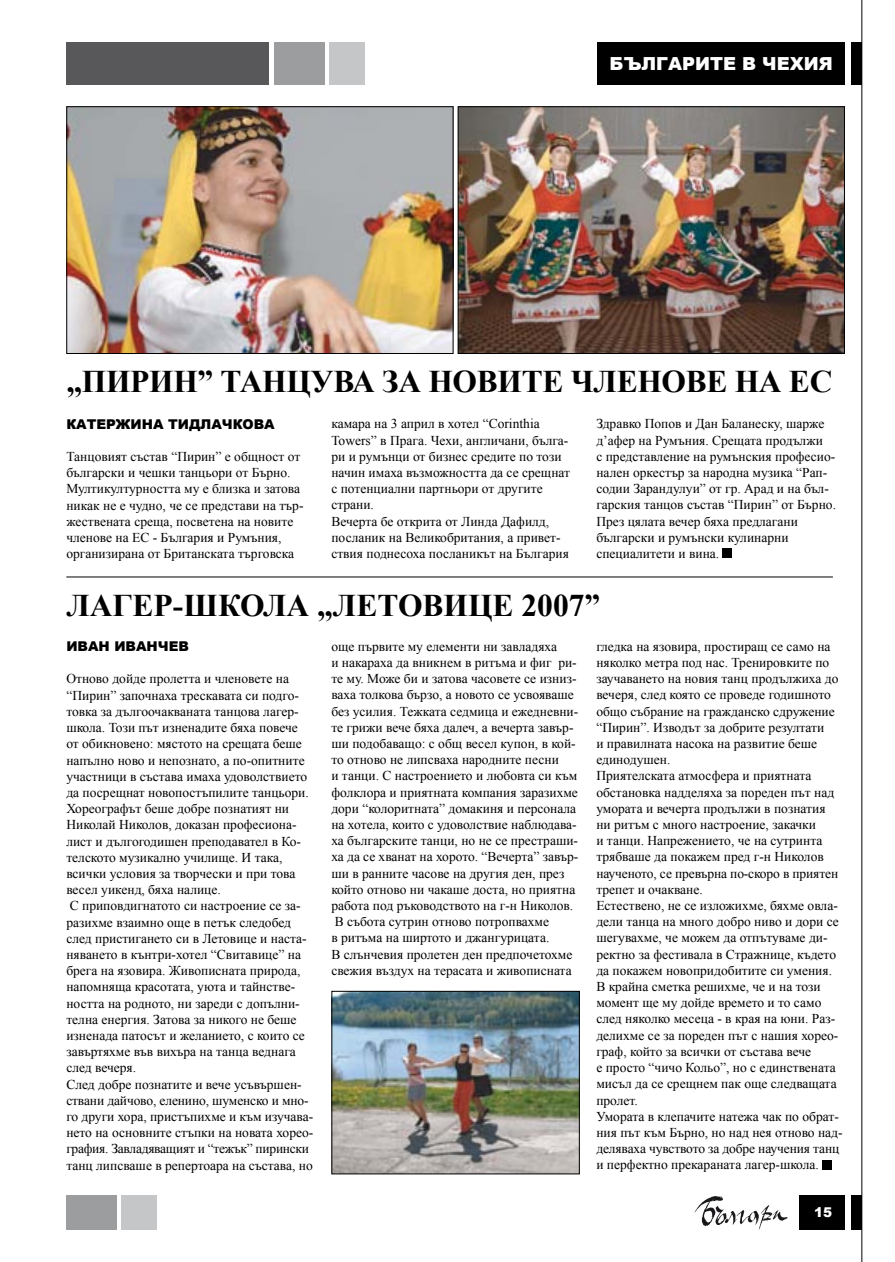
<style>
.page{position:relative;width:895px;height:1262px;background:#fff}
.page>*{position:absolute;margin:0;border:0;box-sizing:border-box;transform-origin:0 0}
.t1{font:700 31.5px "Times New Roman";letter-spacing:-.01em;color:#000}
.t2{font:900 18px "Arial";color:#fff}
.t3{font:13.5px/16.2px "Times New Roman";color:#000}
.t4{font:900 13.5px "Arial";color:#000}
.t5{font:900 13.5px "Arial";color:#fff}
</style>
<div class="page">
<hr style="left:861px;top:0;width:1px;height:1262px;background:#000">
<div style="left:851px;top:43px;width:10px;height:42px;background:#000"></div>
<div style="left:597px;top:43px;width:247px;height:42px;background:#000"></div>
<div style="left:66px;top:43px;width:203px;height:42px;background:#58585a"></div>
<div style="left:274px;top:43px;width:50px;height:42px;background:#9c9d9f"></div>
<div style="left:329px;top:43px;width:36px;height:42px;background:#c5c6c8"></div>
<div style="left:66px;top:1195px;width:51px;height:34px;background:#9c9d9f"></div>
<div style="left:122px;top:1195px;width:35px;height:34px;background:#c5c6c8"></div>
<div style="left:851px;top:1195px;width:10px;height:34px;background:#000"></div>
<img style="left:694px;top:1196px;width:94px;height:34px">
<div style="left:799px;top:1195px;width:45px;height:34px;background:#000"></div>
<div style="left:722px;top:548px;width:10px;height:10px;background:#000"></div>
<img style="left:460px;top:108px;width:382px;height:244px">
<div style="left:458px;top:106px;width:386px;height:248px;border:1px solid #000"></div>
<img style="left:68px;top:108px;width:383px;height:244px">
<div style="left:66px;top:106px;width:387px;height:248px;border:1px solid #000"></div>
<div style="left:822px;top:1160px;width:10px;height:9px;background:#000"></div>
<hr style="left:66px;top:576px;width:767px;height:1px;background:#000">
<img style="left:333px;top:993px;width:244px;height:179px">
<div style="left:331px;top:991px;width:248px;height:183px;border:1px solid #000"></div>
<p class="t2" style="left:609px;top:51px;width:225px">БЪЛГАРИТЕ В ЧЕХИЯ</p>
<p class="t1" style="left:66px;top:360px;width:767px">„ПИРИН” ТАНЦУВА ЗА НОВИТЕ ЧЛЕНОВЕ НА ЕС</p>
<p class="t4" style="left:66px;top:414px;width:210px">КАТЕРЖИНА ТИДЛАЧКОВА</p>
<p class="t3" style="left:66px;top:448px;width:239px">Танцовият състав “Пирин” е общност от български и чешки танцьори от Бърно.<br>Мултикултурността му е близка и затова никак не е чудно, че се представи на тър&shy;жествената среща, посветена на новите членове на ЕС - България и Румъния, организирана от Британската търговска</p>
<p class="t3" style="left:331px;top:415px;width:240px">камара на 3 април в хотел “Corinthia Towers” в Прага. Чехи, англичани, бълга&shy;ри и румънци от бизнес средите по този начин имаха възможността да се срещнат с потенциални партньори от другите страни.<br>Вечерта бе открита от Линда Дафилд, посланик на Великобритания, а привет&shy;ствия поднесоха посланикът на България</p>
<p class="t3" style="left:596px;top:415px;width:241px">Здравко Попов и Дан Баланеску, шарже д’афер на Румъния. Срещата продължи<br>с представление на румънския професио&shy;нален оркестър за народна музика “Рап&shy;содии Зарандулуи” от гр. Арад и на бъл&shy;гарския танцов състав “Пирин” от Бърно.<br>През цялата вечер бяха предлагани български и румънски кулинарни специалитети и вина.</p>
<p class="t1" style="left:66px;top:583px;width:535px">ЛАГЕР-ШКОЛА „ЛЕТОВИЦЕ 2007”</p>
<p class="t4" style="left:66px;top:636px;width:124px">ИВАН ИВАНЧЕВ</p>
<p class="t3" style="left:66px;top:670px;width:248px">Отново дойде пролетта и членовете на “Пирин” започнаха трескавата си подго&shy;товка за дългоочакваната танцова лагер&shy;школа. Този път изненадите бяха повече от обикновено: мястото на срещата беше напълно ново и непознато, а по-опитните участници в състава имаха удоволствието да посрещнат новопостъпилите танцьори.<br>Хореографът беше добре познатият ни Николай Николов, доказан професиона&shy;лист и дългогодишен преподавател в Ко&shy;телското музикално училище. И така, всички условия за творчески и при това весел уикенд, бяха налице.<br>С приповдигнатото си настроение се за&shy;разихме взаимно още в петък следобед след пристигането си в Летовице и наста&shy;няването в кънтри-хотел “Свитавице” на брега на язовира. Живописната природа, напомняща красотата, уюта и тайнстве&shy;ността на родното, ни зареди с допълни&shy;телна енергия. Затова за никого не беше изненада патосът и желанието, с които се завъртяхме във вихъра на танца веднага след вечеря.<br>След добре познатите и вече усъвършен&shy;ствани дайчово, еленино, шуменско и мно&shy;го други хора, пристъпихме и към изучава&shy;нето на основните стъпки на новата хорео&shy;графия. Завладяващият и “тежък” пирински танц липсваше в репертоара на състава, но</p>
<p class="t3" style="left:331px;top:638px;width:248px">още първите му елементи ни завладяха<br>и накараха да вникнем в ритъма и фиг ри&shy;те му. Може би и затова часовете се изниз&shy;ваха толкова бързо, а новото се усвояваше без усилия. Тежката седмица и ежедневни&shy;те грижи вече бяха далеч, а вечерта завър&shy;ши подобаващо: с общ весел купон, в кой&shy;то отново не липсваха народните песни<br>и танци. С настроението и любовта си към фолклора и приятната компания заразихме дори “колоритната” домакиня и персонала на хотела, които с удоволствие наблюдава&shy;ха българските танци, но не се престраши&shy;ха да се хванат на хорото. “Вечерта” завър&shy;ши в ранните часове на другия ден, през който отново ни чакаше доста, но приятна работа под ръководството на г-н Николов.<br>В събота сутрин отново потропвахме<br>в ритъма на ширтото и джангурицата.<br>В слънчевия пролетен ден предпочетохме свежия въздух на терасата и живописната</p>
<p class="t3" style="left:596px;top:638px;width:248px">гледка на язовира, простиращ се само на няколко метра под нас. Тренировките по заучаването на новия танц продължиха до вечеря, след която се проведе годишното общо събрание на гражданско сдружение “Пирин”. Изводът за добрите резултати<br>и правилната насока на развитие беше единодушен.<br>Приятелската атмосфера и приятната обстановка надделяха за пореден път над умората и вечерта продължи в познатия ни ритъм с много настроение, закачки<br>и танци. Напрежението, че на сутринта трябваше да покажем пред г-н Николов наученото, се превърна по-скоро в приятен трепет и очакване.<br>Естествено, не се изложихме, бяхме овла&shy;дели танца на много добро ниво и дори се шегувахме, че можем да отпътуваме ди&shy;ректно за фестивала в Стражнице, където да покажем новопридобитите си умения.<br>В крайна сметка решихме, че и на този момент ще му дойде времето и то само след няколко месеца - в края на юни. Раз&shy;делихме се за пореден път с нашия хорео&shy;граф, който за всички от състава вече<br>е просто “чичо Кольо”, но с единствената мисъл да се срещнем пак още следващата пролет.<br>Умората в клепачите натежа чак по обрат&shy;ния път към Бърно, но над нея отново над&shy;деляваха чувството за добре научения танц и перфектно прекараната лагер-школа.</p>
<p class="t5" style="left:814px;top:1202px;width:20px">15</p>
</div>
